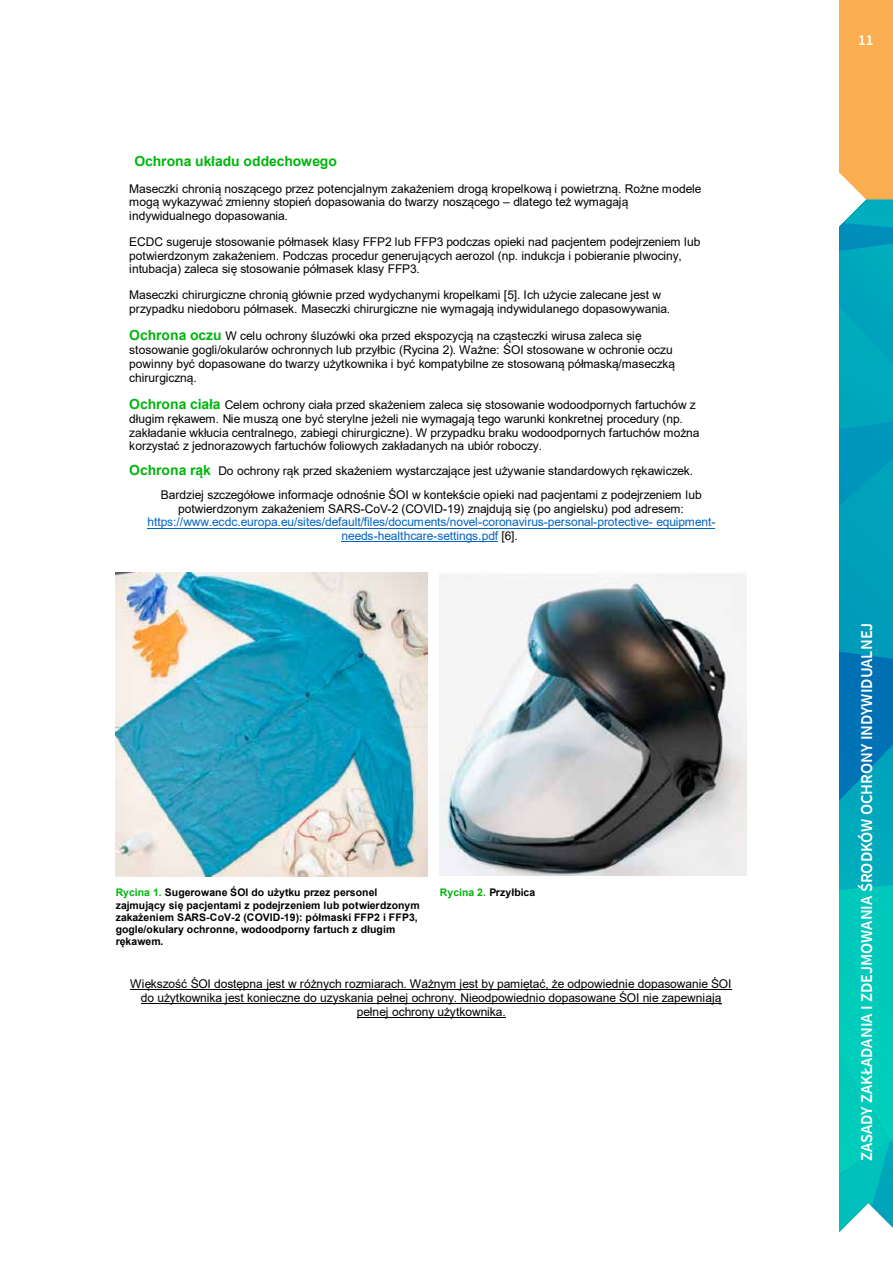
<style>
.page{position:relative;width:893px;height:1263px;background:#fff}
.page>*{position:absolute;margin:0;border:0;box-sizing:border-box;transform-origin:0 0}
.t1{font:600 16.5px "Source Sans Pro";color:#fff}
.t2{font:600 15px "Source Sans Pro";color:#fff}
.t3{font:700 13.95px "Arial";color:#00b50e}
.t4{font:12px/13.8px "Arial";letter-spacing:-.005em;color:#000}
.t5{font:12px/13.6px "Arial";letter-spacing:-.005em;color:#0063c5;text-align:center}
.t6{font:700 10.5px/12.1px "Arial";letter-spacing:-.005em;color:#000}
.s1{font-weight:700;font-size:13.95px;color:#00b50e}
.s2{color:#000}
.s3{color:#00b50e}
</style>
<div class="page">
<svg style="left:839px;top:0;width:54px;height:1233px;background:#2dabab"></svg>
<hr style="left:147px;top:528px;width:568px;height:1px;background:#0063c5">
<hr style="left:341px;top:541px;width:157px;height:1px;background:#0063c5">
<hr style="left:130px;top:989px;width:602px;height:1px;background:#000">
<hr style="left:141px;top:1003px;width:581px;height:1px;background:#000">
<hr style="left:357px;top:1017px;width:148px;height:1px;background:#000">
<img style="left:440px;top:572px;width:306px;height:304px">
<img style="left:116px;top:572px;width:311px;height:304px">
<p class="t3" style="left:134px;top:152px;width:204px">Ochrona układu oddechowego</p>
<p class="t4" style="left:129px;top:181px;width:574px">Maseczki chronią noszącego przez potencjalnym zakażeniem drogą kropelkową i powietrzną. Rożne modele mogą wykazywać zmienny stopień dopasowania do twarzy noszącego – dlatego też wymagają indywidualnego dopasowania.</p>
<p class="t4" style="left:129px;top:235px;width:573px">ECDC sugeruje stosowanie półmasek klasy FFP2 lub FFP3 podczas opieki nad pacjentem podejrzeniem lub potwierdzonym zakażeniem. Podczas procedur generujących aerozol (np. indukcja i pobieranie plwociny, intubacja) zaleca się stosowanie półmasek klasy FFP3.</p>
<p class="t4" style="left:129px;top:288px;width:542px">Maseczki chirurgiczne chronią głównie przed wydychanymi kropelkami [5]. Ich użycie zalecane jest w przypadku niedoboru półmasek. Maseczki chirurgiczne nie wymagają indywidulanego dopasowywania.</p>
<p class="t4" style="left:129px;top:328px;width:548px"><span class="s1">Ochrona oczu</span> W celu ochrony śluzówki oka przed ekspozycją na cząsteczki wirusa zaleca się stosowanie gogli/okularów ochronnych lub przyłbic (Rycina 2). Ważne: ŚOI stosowane w ochronie oczu powinny być dopasowane do twarzy użytkownika i być kompatybilne ze stosowaną półmaską/maseczką chirurgiczną.</p>
<p class="t4" style="left:129px;top:398px;width:572px"><span class="s1">Ochrona ciała</span> Celem ochrony ciała przed skażeniem zaleca się stosowanie wodoodpornych fartuchów z długim rękawem. Nie muszą one być sterylne jeżeli nie wymagają tego warunki konkretnej procedury (np. zakładanie wkłucia centralnego, zabiegi chirurgiczne). W przypadku braku wodoodpornych fartuchów można korzystać z jednorazowych fartuchów foliowych zakładanych na ubiór roboczy.</p>
<p class="t4" style="left:161px;top:459px;width:542px;line-height:24.2px;text-indent:-32px"><span class="s1">Ochrona rąk</span> Do ochrony rąk przed skażeniem wystarczające jest używanie standardowych rękawiczek.<br>Bardziej szczegółowe informacje odnośnie ŚOI w kontekście opieki nad pacjentami z podejrzeniem lub</p>
<p class="t4" style="left:178px;top:502px;width:507px">potwierdzonym zakażeniem SARS-CoV-2 (COVID-19) znajdują się (po angielsku) pod adresem:</p>
<p class="t5" style="left:147px;top:515px;width:570px">https://www.ecdc.europa.eu/sites/default/files/documents/novel-coronavirus-personal-protective- equipment&shy;needs-healthcare-settings.pdf <span class="s2">[6].</span></p>
<p class="t6" style="left:116px;top:887px;width:305px"><span class="s3">Rycina 1.</span> Sugerowane ŚOI do użytku przez personel zajmujący się pacjentami z podejrzeniem lub potwierdzonym zakażeniem SARS-CoV-2 (COVID-19): półmaski FFP2 i FFP3, gogle/okulary ochronne, wodoodporny fartuch z długim rękawem.</p>
<p class="t6" style="left:440px;top:887px;width:97px"><span class="s3">Rycina 2.</span> Przyłbica</p>
<p class="t4" style="left:130px;top:977px;width:603px;text-align:center">Większość ŚOI dostępna jest w różnych rozmiarach. Ważnym jest by pamiętać, że odpowiednie dopasowanie ŚOI do użytkownika jest konieczne do uzyskania pełnej ochrony. Nieodpowiednio dopasowane ŚOI nie zapewniają pełnej ochrony użytkownika.</p>
<p class="t2" style="left:858px;top:30px;width:17px">11</p>
<h1 class="t1" style="left:856px;top:1161px;width:540px;rotate:-90deg">ZASADY ZAKŁADANIA I ZDEJMOWANIA ŚRODKÓW OCHRONY INDYWIDUALNEJ</h1>
</div>
